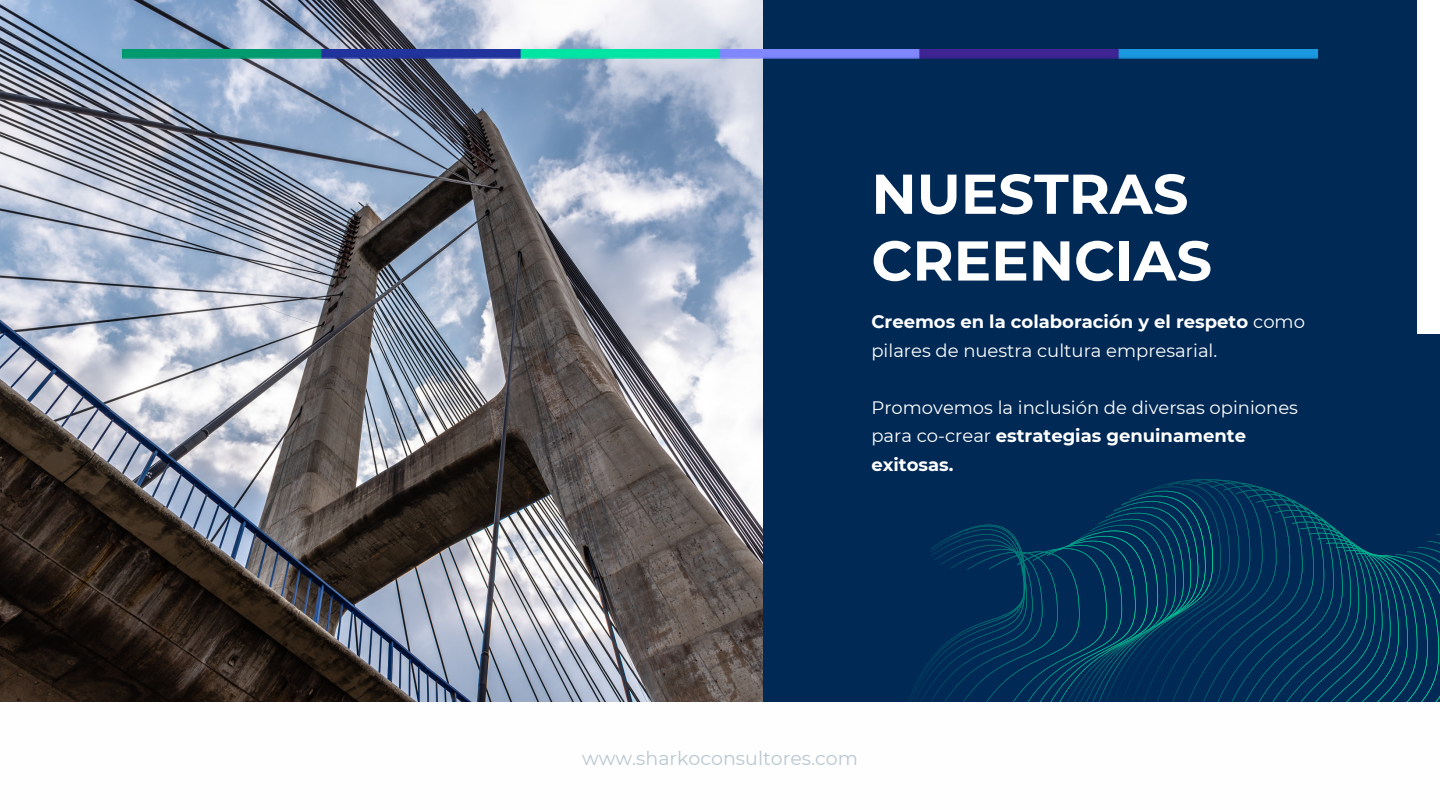
<style>
.page{position:relative;width:1440px;height:810px;background:#fff}
.page>*{position:absolute;margin:0;border:0;box-sizing:border-box;transform-origin:0 0}
.t1{font:700 56px/66.8px "Montserrat";color:#fff}
.t2{font:19px "Montserrat";color:#bac8d2}
.t3{font:18px/28.5px "Montserrat";color:#fff}
.s1{font-weight:700}
</style>
<div class="page">
<img style="left:1px;top:0;width:762px;height:702px">
<div style="left:763px;top:0;width:677px;height:809px;background:#002955"></div>
<div style="left:1417px;top:0;width:23px;height:334px;background:#fff"></div>
<svg style="left:892px;top:524px;width:149px;height:179px"></svg>
<svg style="left:1041px;top:530px;width:49px;height:173px"></svg>
<svg style="left:1090px;top:526px;width:8px;height:177px"></svg>
<svg style="left:1098px;top:479px;width:257px;height:224px"></svg>
<svg style="left:1355px;top:534px;width:85px;height:169px"></svg>
<img style="left:122px;top:50px;width:1196px;height:9px">
<div style="left:1px;top:703px;width:1439px;height:107px;background:#fefefe"></div>
<p class="t1" style="left:871px;top:160px;width:342px">NUESTRAS<br>CREENCIAS</p>
<p class="t3" style="left:871px;top:307px;width:435px"><span class="s1">Creemos en la colaboración y el respeto</span> como pilares de nuestra cultura empresarial.</p>
<p class="t3" style="left:871px;top:393px;width:428px">Promovemos la inclusión de diversas opiniones para co-crear <span class="s1">estrategias genuinamente exitosas.</span></p>
<p class="t2" style="left:582px;top:747px;width:277px">www.sharkoconsultores.com</p>
</div>
